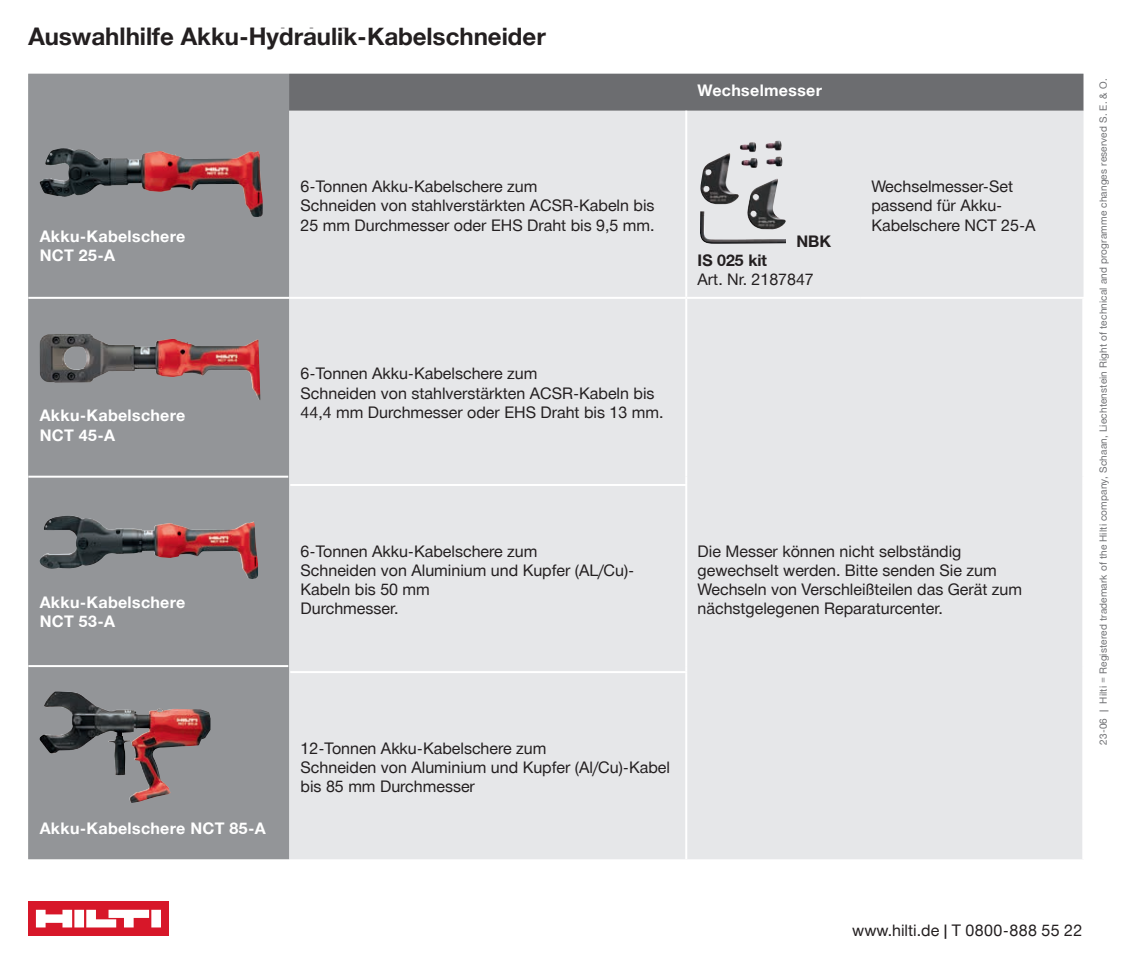
<style>
.page{position:relative;width:1123px;height:964px;background:#fff}
.page>*{position:absolute;margin:0;border:0;box-sizing:border-box;transform-origin:0 0}
.t1{font:700 24px "Hilti";color:#231f20}
.t2{font:16px/19.2px "Hilti";color:#231f20}
.t3{font:700 16px/19.2px "Hilti";letter-spacing:.02em;color:#fff}
.t4{font:700 16px "Hilti";color:#231f20}
.t5{font:10px "Hilti";letter-spacing:.015em;color:#6f7073}
</style>
<div class="page">
<div style="left:28px;top:901px;width:140px;height:34px;background:#d71729"></div>
<svg style="left:36px;top:910px;width:125px;height:17px"></svg>
<svg style="left:28px;top:74px;width:261px;height:785px;background:#8e898c"></svg>
<div style="left:289px;top:74px;width:794px;height:37px;background:#6c6d70"></div>
<div style="left:289px;top:111px;width:794px;height:748px;background:#e6e7e9"></div>
<div style="left:289px;top:485px;width:396px;height:374px;background:#e6e7e9"></div>
<hr style="left:28px;top:297px;width:261px;height:2px;background:#fff">
<hr style="left:289px;top:297px;width:397px;height:2px;background:#fff">
<hr style="left:686px;top:297px;width:174px;height:2px;background:#fff">
<hr style="left:860px;top:297px;width:224px;height:2px;background:#fff">
<hr style="left:28px;top:476px;width:260px;height:2px;background:#fff">
<hr style="left:290px;top:484px;width:397px;height:2px;background:#fff">
<hr style="left:28px;top:665px;width:260px;height:2px;background:#fff">
<hr style="left:290px;top:671px;width:397px;height:2px;background:#fff">
<hr style="left:1082px;top:299px;width:2px;height:178px;background:#fff">
<hr style="left:1082px;top:485px;width:2px;height:181px;background:#fff">
<hr style="left:1082px;top:672px;width:2px;height:187px;background:#fff">
<hr style="left:685px;top:111px;width:2px;height:186px;background:#fff">
<hr style="left:685px;top:299px;width:2px;height:178px;background:#fff">
<svg style="left:685px;top:477px;width:2px;height:7px"></svg>
<hr style="left:685px;top:486px;width:2px;height:180px;background:#fff">
<hr style="left:685px;top:673px;width:2px;height:186px;background:#fff">
<h1 class="t1" style="left:28px;top:23px;width:519px">Auswahlhilfe Akku-Hydraulik-Kabelschneider</h1>
<h1 class="t1" style="left:249px;top:23px;width:159px">Kabelscheren</h1>
<p class="t3" style="left:40px;top:226px;width:147px">Akku-Kabelschere<br>NCT 25-A</p>
<p class="t3" style="left:40px;top:406px;width:147px">Akku-Kabelschere<br>NCT 45-A</p>
<p class="t2" style="left:300px;top:177px;width:355px">6-Tonnen Akku-Kabelschere zum<br>Schneiden von stahlverstärkten ACSR-Kabeln bis<br>25 mm Durchmesser oder EHS Draht bis 9,5 mm.</p>
<p class="t2" style="left:300px;top:364px;width:364px">6-Tonnen Akku-Kabelschere zum<br>Schneiden von stahlverstärkten ACSR-Kabeln bis<br>44,4 mm Durchmesser oder EHS Draht bis 13 mm.</p>
<p class="t3" style="left:697px;top:81px;width:126px">Wechselmesser</p>
<p class="t4" style="left:796px;top:232px;width:36px">NBK</p>
<p class="t4" style="left:697px;top:251px;width:71px">IS 025 kit</p>
<p class="t2" style="left:697px;top:270px;width:118px">Art. Nr. 2187847</p>
<p class="t2" style="left:871px;top:177px;width:166px">Wechselmesser-Set passend für Akku-<br>Kabelschere NCT 25-A</p>
<p class="t3" style="left:40px;top:593px;width:147px">Akku-Kabelschere<br>NCT 53-A</p>
<p class="t2" style="left:300px;top:542px;width:335px">6-Tonnen Akku-Kabelschere zum<br>Schneiden von Aluminium und Kupfer (AL/Cu)-<br>Kabeln bis 50 mm<br>Durchmesser.</p>
<p class="t2" style="left:697px;top:542px;width:326px">Die Messer können nicht selbständig gewechselt werden. Bitte senden Sie zum Wechseln von Verschleißteilen das Gerät zum nächstgelegenen Reparaturcenter.</p>
<p class="t3" style="left:40px;top:818px;width:228px">Akku-Kabelschere NCT 85-A</p>
<p class="t2" style="left:300px;top:738px;width:371px">12-Tonnen Akku-Kabelschere zum<br>Schneiden von Aluminium und Kupfer (Al/Cu)-Kabel bis 85 mm Durchmesser</p>
<p class="t5" style="left:1097px;top:745px;width:667px;rotate:-90deg">23-06 | Hilti = Registered trademark of the Hilti company, Schaan, Liechtenstein Right of technical and programme changes reserved S. E. &amp; O.</p>
<p class="t2" style="left:852px;top:920px;width:231px">www.hilti.de | T 0800-888 55 22</p>
</div>
